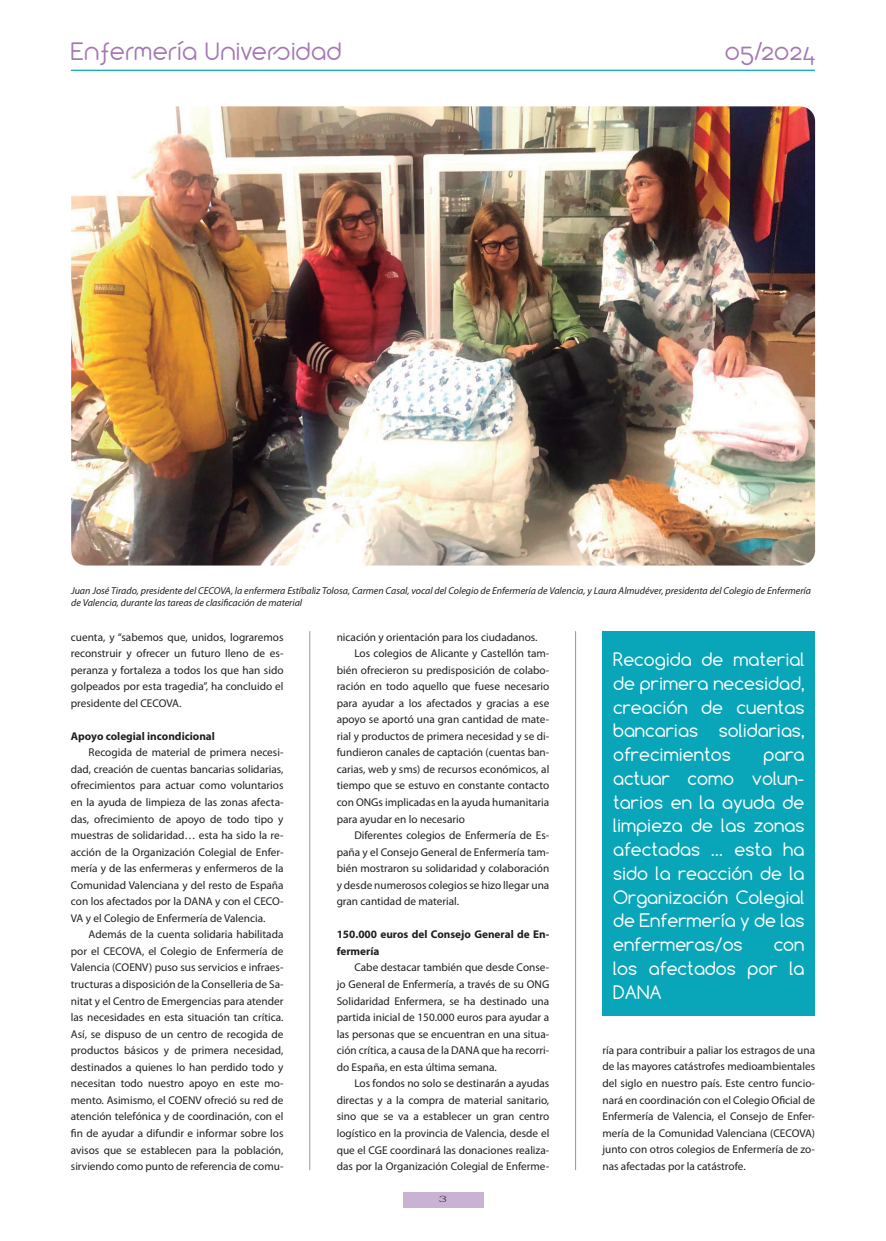
<style>
.page{position:relative;width:886px;height:1241px;background:#fff}
.page>*{position:absolute;margin:0;border:0;box-sizing:border-box;transform-origin:0 0}
.t1{font:300 27.5px "Arista 2.0 Alternate";letter-spacing:.04em;color:#a577b3}
.t2{font:17.5px/23.8px "Comfortaa";color:#fff;text-align:justify}
.t3{font:11.25px/16.5px "Myriad Pro";color:#231f20;text-align:justify}
.t4{font:700 11.25px/16.5px "Myriad Pro";color:#231f20}
.t5{font:italic 10px/12px "Myriad Pro";color:#231f20}
.t6{font:300 8.12px "Futura";color:#231f20;scale:2 1}
</style>
<div class="page">
<hr style="left:71px;top:70px;width:744px;height:1px;background:#09a6b9">
<div style="left:403px;top:1192px;width:80px;height:15px;background:#cab2d5"></div>
<hr style="left:309px;top:631px;width:1px;height:538px;background:#939598">
<img style="left:71px;top:106px;width:744px;height:459px">
<hr style="left:575px;top:631px;width:1px;height:538px;background:#939598">
<div style="left:602px;top:631px;width:213px;height:384px;background:#09a6b9"></div>
<p class="t1" style="left:71px;top:35px;width:272px">Enfermería Universidad</p>
<p class="t1" style="left:725px;top:35px;width:91px">05/2024</p>
<p class="t5" style="left:71px;top:584px;width:741px">Juan José Tirado, presidente del CECOVA, la enfermera Estíbaliz Tolosa, Carmen Casal, vocal del Colegio de Enfermería de Valencia, y Laura Almudéver, presidenta del Colegio de Enfermería de Valencia, durante las tareas de clasificación de material</p>
<p class="t3" style="left:71px;top:628px;width:214px">cuenta, y “sabemos que, unidos, lograremos reconstruir y ofrecer un futuro lleno de es&shy;peranza y fortaleza a todos los que han sido golpeados por esta tragedia”, ha concluido el presidente del CECOVA.</p>
<p class="t4" style="left:71px;top:727px;width:146px">Apoyo colegial incondicional</p>
<p class="t3" style="left:71px;top:744px;width:214px;text-indent:18px">Recogida de material de primera necesi&shy;dad, creación de cuentas bancarias solidarias, ofrecimientos para actuar como voluntarios en la ayuda de limpieza de las zonas afecta&shy;das, ofrecimiento de apoyo de todo tipo y muestras de solidaridad… esta ha sido la re&shy;acción de la Organización Colegial de Enfer&shy;mería y de las enfermeras y enfermeros de la Comunidad Valenciana y del resto de España con los afectados por la DANA y con el CECO-VA y el Colegio de Enfermería de Valencia.</p>
<p class="t3" style="left:71px;top:926px;width:214px;text-indent:18px">Además de la cuenta solidaria habilitada por el CECOVA, el Colegio de Enfermería de Valencia (COENV) puso sus servicios e infraes&shy;tructuras a disposición de la Conselleria de Sa&shy;nitat y el Centro de Emergencias para atender las necesidades en esta situación tan crítica.<br>Así, se dispuso de un centro de recogida de productos básicos y de primera necesidad, destinados a quienes lo han perdido todo y necesitan todo nuestro apoyo en este mo&shy;mento. Asimismo, el COENV ofreció su red de atención telefónica y de coordinación, con el fin de ayudar a difundir e informar sobre los avisos que se establecen para la población, sirviendo como punto de referencia de comu-</p>
<p class="t3" style="left:337px;top:628px;width:202px">nicación y orientación para los ciudadanos.</p>
<p class="t3" style="left:337px;top:645px;width:214px;text-indent:18px">Los colegios de Alicante y Castellón tam&shy;bién ofrecieron su predisposición de colabo&shy;ración en todo aquello que fuese necesario para ayudar a los afectados y gracias a ese apoyo se aportó una gran cantidad de mate&shy;rial y productos de primera necesidad y se di&shy;fundieron canales de captación (cuentas ban&shy;carias, web y sms) de recursos económicos, al tiempo que se estuvo en constante contacto con ONGs implicadas en la ayuda humanitaria para ayudar en lo necesario</p>
<p class="t3" style="left:337px;top:827px;width:214px;text-indent:18px">Diferentes colegios de Enfermería de Es&shy;paña y el Consejo General de Enfermería tam&shy;bién mostraron su solidaridad y colaboración y desde numerosos colegios se hizo llegar una gran cantidad de material.</p>
<p class="t4" style="left:337px;top:926px;width:214px">150.000 euros del Consejo General de En&shy;fermería</p>
<p class="t3" style="left:337px;top:959px;width:214px;text-indent:18px">Cabe destacar también que desde Conse&shy;jo General de Enfermería, a través de su ONG Solidaridad Enfermera, se ha destinado una partida inicial de 150.000 euros para ayudar a las personas que se encuentran en una situa&shy;ción crítica, a causa de la DANA que ha recorri&shy;do España, en esta última semana.</p>
<p class="t3" style="left:337px;top:1075px;width:214px;text-indent:18px">Los fondos no solo se destinarán a ayudas directas y a la compra de material sanitario, sino que se va a establecer un gran centro logístico en la provincia de Valencia, desde el que el CGE coordinará las donaciones realiza&shy;das por la Organización Colegial de Enferme-</p>
<p class="t6" style="left:438px;top:1193px;width:7px">3</p>
<p class="t2" style="left:613px;top:647px;width:193px">Recogida de material de primera necesidad, creación de cuentas bancarias solidarias, ofrecimientos</p>
<p class="t2" style="left:613px;top:742px;width:193px;text-indent:150px">para actuar como volun&shy;tarios en la ayuda de limpieza de las zonas afectadas … esta ha sido la reacción de la Organización Colegial de Enfermería y de las enfermeras/os</p>
<p class="t2" style="left:613px;top:932px;width:193px;text-indent:161px">con los afectados por la DANA</p>
<p class="t3" style="left:602px;top:1041px;width:214px">ría para contribuir a paliar los estragos de una de las mayores catástrofes medioambientales del siglo en nuestro país. Este centro funcio&shy;nará en coordinación con el Colegio Oficial de Enfermería de Valencia, el Consejo de Enfer&shy;mería de la Comunidad Valenciana (CECOVA) junto con otros colegios de Enfermería de zo&shy;nas afectadas por la catástrofe.</p>
</div>
